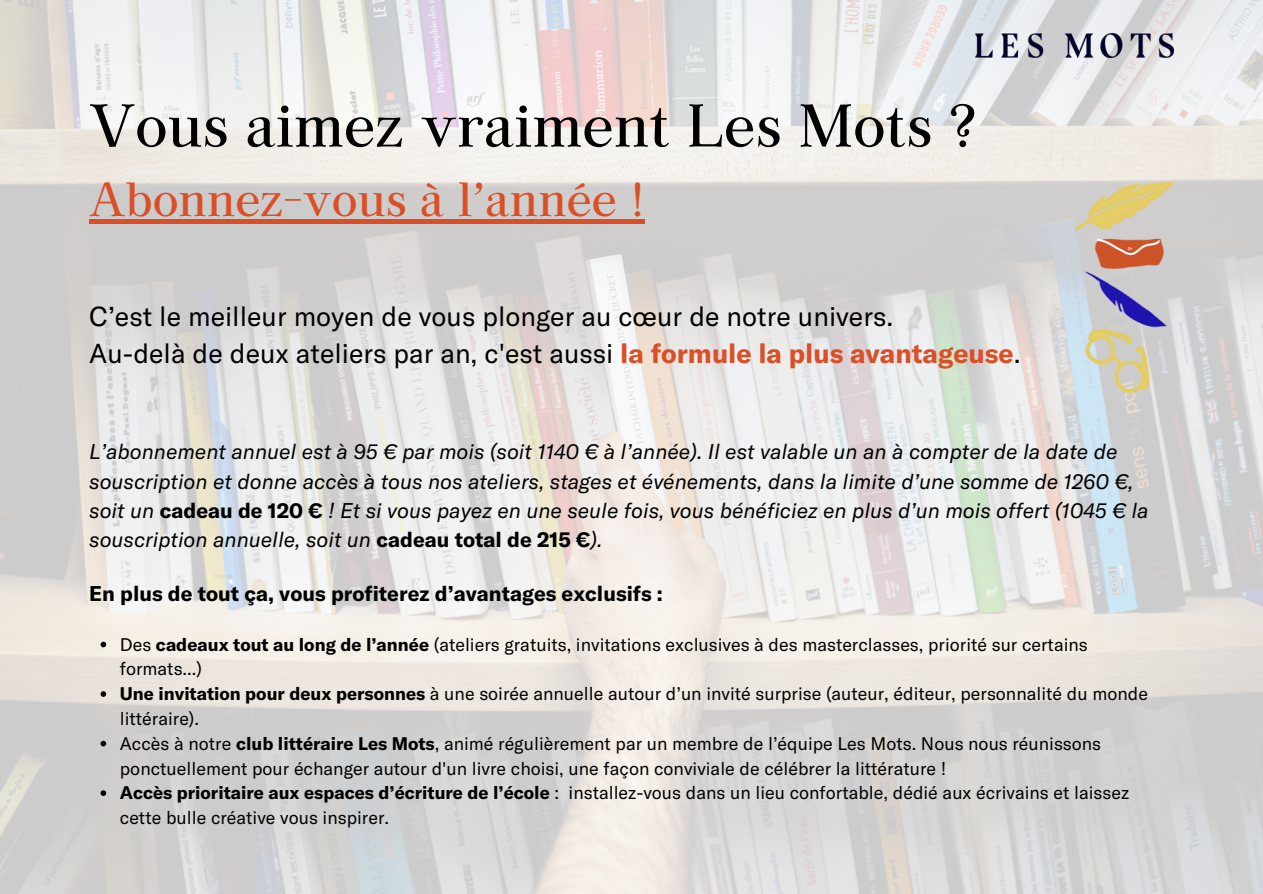
<style>
.page{position:relative;width:1263px;height:894px;background:#fff}
.page>*{position:absolute;margin:0;border:0;box-sizing:border-box;transform-origin:0 0}
.t1{font:60px "Archive Pro";color:#000}
.t2{font:48px "Archive Pro";color:#db4f26}
.t3{font:27px/37.2px "GT America";color:#000}
.t4{font:italic 21px/29.2px "GT America";color:#000}
.t5{font:700 21px "GT America";color:#000}
.t6{font:18px/24.8px "GT America";color:#000}
.s1{font-weight:700;color:#db4f26}
.s2{font-weight:700;font-style:normal}
.s3{font-weight:700}
</style>
<div class="page">
<img style="left:0;top:0;width:1263px;height:893px">
<img style="left:975px;top:34px;width:198px;height:23px">
<img style="left:1076px;top:182px;width:98px;height:210px">
<div style="left:89px;top:219px;width:556px;height:5px;background:#db4f26"></div>
<svg style="left:101px;top:641px;width:5px;height:6px"></svg>
<svg style="left:101px;top:691px;width:5px;height:5px"></svg>
<svg style="left:101px;top:740px;width:5px;height:6px"></svg>
<svg style="left:101px;top:790px;width:5px;height:5px"></svg>
<h1 class="t1" style="left:89px;top:82px;width:889px">Vous aimez vraiment Les Mots ?</h1>
<h2 class="t2" style="left:89px;top:165px;width:557px">Abonnez-vous à l’année !</h2>
<h3 class="t3" style="left:89px;top:296px;width:933px">C’est le meilleur moyen de vous plonger au cœur de notre univers.<br>Au-delà de deux ateliers par an, c'est aussi <span class="s1">la formule la plus avantageuse</span>.</h3>
<p class="t4" style="left:89px;top:436px;width:1061px">L’abonnement annuel est à 95 € par mois (soit 1140 € à l’année). Il est valable un an à compter de la date de souscription et donne accès à tous nos ateliers, stages et événements, dans la limite d’une somme de 1260 €, soit un <span class="s2">cadeau de 120 €</span> ! Et si vous payez en une seule fois, vous bénéficiez en plus d’un mois offert (1045 € la souscription annuelle, soit un <span class="s2">cadeau total de 215 €</span>).</p>
<p class="t5" style="left:89px;top:580px;width:575px">En plus de tout ça, vous profiterez d’avantages exclusifs :</p>
<p class="t6" style="left:120px;top:631px;width:1030px">Des <span class="s3">cadeaux tout au long de l’année</span> (ateliers gratuits, invitations exclusives à des masterclasses, priorité sur certains formats...)<br><span class="s3">Une invitation pour deux personnes</span> à une soirée annuelle autour d’un invité surprise (auteur, éditeur, personnalité du monde littéraire).<br>Accès à notre <span class="s3">club littéraire Les Mots</span>, animé régulièrement par un membre de l’équipe Les Mots. Nous nous réunissons ponctuellement pour échanger autour d'un livre choisi, une façon conviviale de célébrer la littérature !<br><span class="s3">Accès prioritaire aux espaces d’écriture de l’école</span> : installez-vous dans un lieu confortable, dédié aux écrivains et laissez cette bulle créative vous inspirer.</p>
</div>
